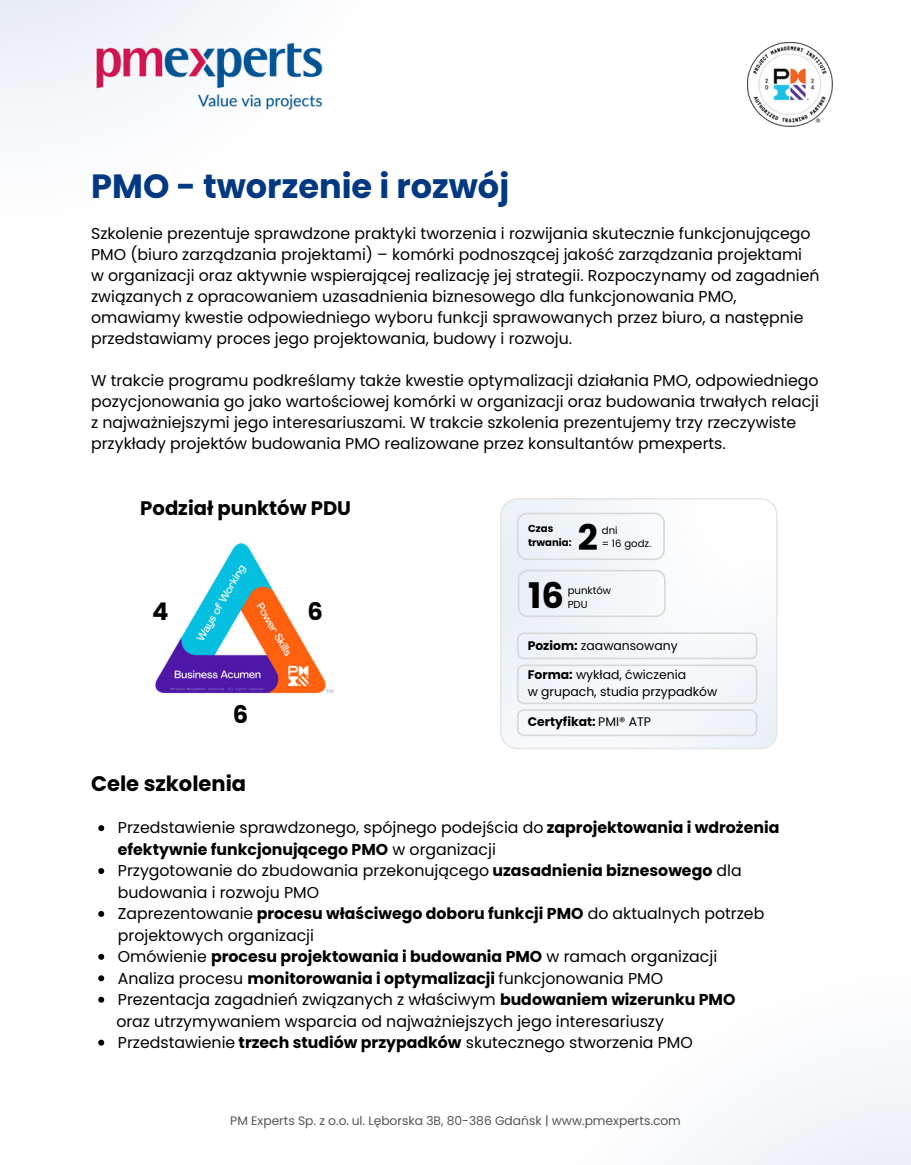
<style>
.page{position:relative;width:911px;height:1165px;background:#fff}
.page>*{position:absolute;margin:0;border:0;box-sizing:border-box;transform-origin:0 0}
.t1{font:700 35.32px "Poppins";color:#000}
.t2{font:700 33.52px "Poppins";color:#003882}
.t3{font:700 24.3px "Poppins";color:#000}
.t4{font:700 21.15px "Poppins";color:#000}
.t5{font:700 19.57px "Poppins";color:#000}
.t6{font:15.75px/20.9px "Poppins";color:#000}
.t7{font:700 15.75px "Poppins";color:#000}
.t8{font:12.38px/16.4px "Poppins";color:#000}
.t9{font:12.38px "Poppins";color:#545454}
.t10{font:700 12.38px "Poppins";color:#000}
.t11{font:10.12px/14px "Poppins";color:#000}
.t12{font:700 10.12px/13.5px "Poppins";color:#000}
.s1{font-weight:700}
.s2{font-weight:400}
</style>
<div class="page">
<img style="left:748px;top:42px;width:84px;height:85px">
<svg style="left:500px;top:498px;width:278px;height:251px"></svg>
<svg style="left:517px;top:512px;width:148px;height:48px"></svg>
<svg style="left:517px;top:632px;width:240px;height:104px"></svg>
<svg style="left:518px;top:569px;width:148px;height:48px"></svg>
<img style="left:155px;top:543px;width:179px;height:151px">
<div style="left:719px;top:1080px;width:192px;height:84px;background:#f3f5f9"></div>
<svg style="left:98px;top:825px;width:6px;height:6px"></svg>
<svg style="left:98px;top:868px;width:6px;height:6px"></svg>
<svg style="left:98px;top:911px;width:6px;height:5px"></svg>
<svg style="left:98px;top:953px;width:6px;height:6px"></svg>
<svg style="left:98px;top:975px;width:6px;height:6px"></svg>
<svg style="left:98px;top:996px;width:6px;height:6px"></svg>
<svg style="left:98px;top:1039px;width:6px;height:6px"></svg>
<svg style="left:0;top:0;width:323px;height:111px;fill:#f2f4f8"></svg>
<p class="t2" style="left:91px;top:162px;width:419px">PMO - tworzenie i rozwój</p>
<p class="t6" style="left:91px;top:223px;width:730px">Szkolenie prezentuje sprawdzone praktyki tworzenia i rozwijania skutecznie funkcjonującego PMO (biuro zarządzania projektami) – komórki podnoszącej jakość zarządzania projektami<br>w organizacji oraz aktywnie wspierającej realizację jej strategii. Rozpoczynamy od zagadnień związanych z opracowaniem uzasadnienia biznesowego dla funkcjonowania PMO, omawiamy kwestie odpowiedniego wyboru funkcji sprawowanych przez biuro, a następnie przedstawiamy proces jego projektowania, budowy i rozwoju.</p>
<p class="t6" style="left:91px;top:370px;width:729px">W trakcie programu podkreślamy także kwestie optymalizacji działania PMO, odpowiedniego pozycjonowania go jako wartościowej komórki w organizacji oraz budowania trwałych relacji z najważniejszymi jego interesariuszami. W trakcie szkolenia prezentujemy trzy rzeczywiste przykłady projektów budowania PMO realizowane przez konsultantów pmexperts.</p>
<h5 class="t5" style="left:140px;top:494px;width:212px">Podział punktów PDU</h5>
<p class="t3" style="left:152px;top:594px;width:18px">4</p>
<p class="t3" style="left:308px;top:594px;width:17px">6</p>
<p class="t3" style="left:233px;top:697px;width:17px">6</p>
<p class="t12" style="left:528px;top:522px;width:45px">Czas trwania:</p>
<h1 class="t1" style="left:578px;top:513px;width:22px">2</h1>
<h3 class="t11" style="left:602px;top:523px;width:17px">dni</h3>
<h3 class="t11" style="left:602px;top:536px;width:51px">= 16 godz.</h3>
<h2 class="t1" style="left:528px;top:570px;width:37px">16</h2>
<p class="t11" style="left:568px;top:583px;width:45px">punktów<br>PDU</p>
<p class="t8" style="left:528px;top:637px;width:151px"><span class="s1">Poziom:</span> zaawansowany</p>
<p class="t8" style="left:528px;top:667px;width:191px"><span class="s1">Forma:</span> wykład, ćwiczenia<br>w grupach, studia przypadków</p>
<p class="t10" style="left:528px;top:712px;width:125px">Certyfikat: <span class="s2">PMI® ATP</span></p>
<p class="t4" style="left:91px;top:769px;width:157px">Cele szkolenia</p>
<p class="t6" style="left:118px;top:817px;width:663px">Przedstawienie sprawdzonego, spójnego podejścia do <span class="s1">zaprojektowania i wdrożenia efektywnie funkcjonującego PMO</span> w organizacji</p>
<p class="t6" style="left:118px;top:860px;width:625px">Przygotowanie do zbudowania przekonującego <span class="s1">uzasadnienia biznesowego</span> dla budowania i rozwoju PMO</p>
<h2 class="t6" style="left:118px;top:903px;width:648px">Zaprezentowanie <span class="s1">procesu właściwego doboru funkcji PMO</span> do aktualnych potrzeb projektowych organizacji</h2>
<p class="t7" style="left:118px;top:945px;width:601px"><span class="s2">Omówienie</span> procesu projektowania i budowania PMO <span class="s2">w ramach organizacji</span></p>
<p class="t6" style="left:118px;top:967px;width:547px">Analiza procesu <span class="s1">monitorowania i optymalizacji</span> funkcjonowania PMO</p>
<p class="t6" style="left:118px;top:989px;width:619px">Prezentacja zagadnień związanych z właściwym <span class="s1">budowaniem wizerunku PMO</span></p>
<p class="t6" style="left:116px;top:1010px;width:549px">oraz utrzymywaniem wsparcia od najważniejszych jego interesariuszy</p>
<p class="t6" style="left:118px;top:1031px;width:576px">Przedstawienie <span class="s1">trzech studiów przypadków</span> skutecznego stworzenia PMO</p>
<p class="t9" style="left:230px;top:1111px;width:452px">PM Experts Sp. z o.o. ul. Lęborska 3B, 80-386 Gdańsk | www.pmexperts.com</p>
</div>
